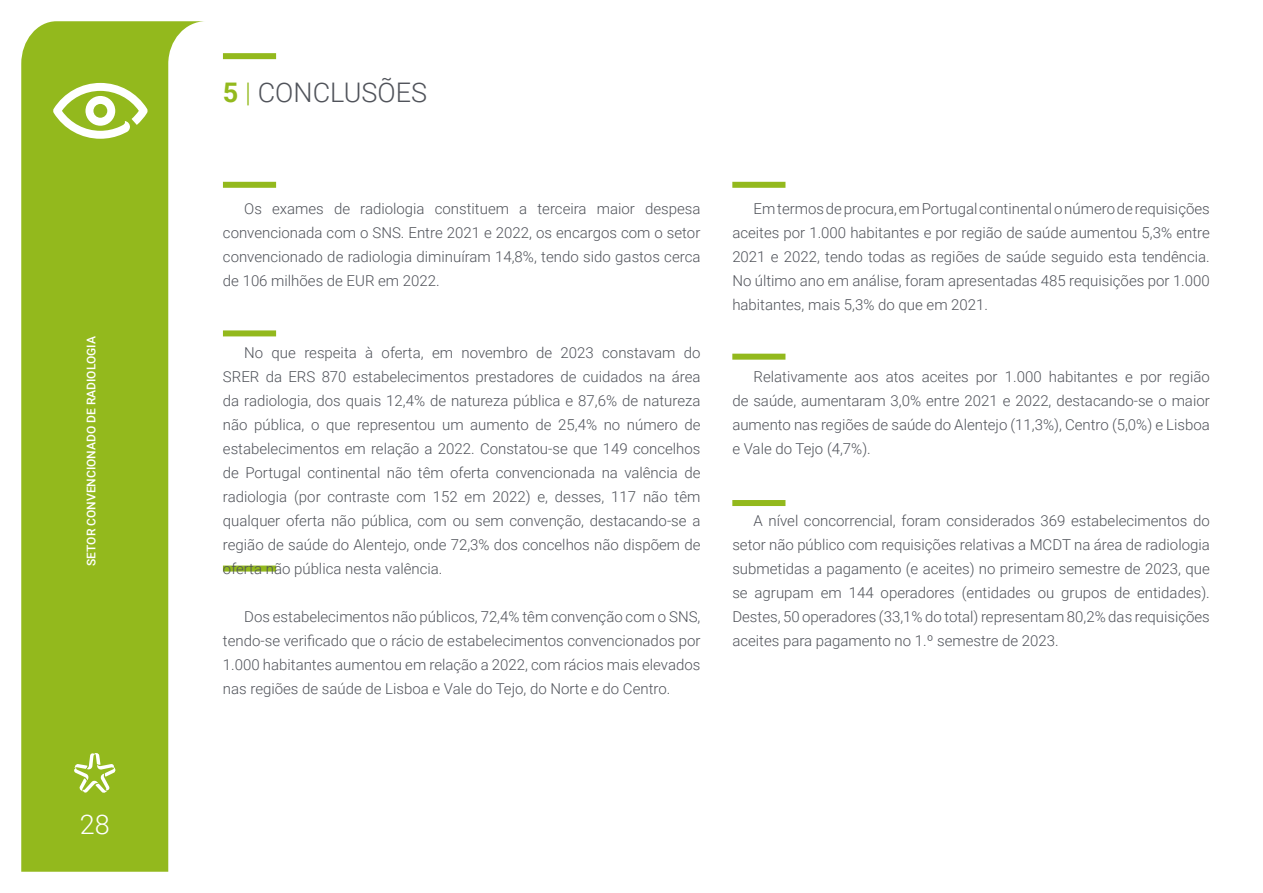
<style>
.page{position:relative;width:1263px;height:893px;background:#fff}
.page>*{position:absolute;margin:0;border:0;box-sizing:border-box;transform-origin:0 0}
.t1{font:300 27px "Roboto";color:#50535a}
.t2{font:300 27px "Roboto";color:#fff}
.t3{font:300 15px/24px "Roboto";color:#50535a;text-align:justify}
.t4{font:500 12px "Roboto";color:#fff}
.s1{font-weight:700;color:#93b91d}
.s2{color:#93b91d}
</style>
<div class="page">
<svg style="left:21px;top:21px;width:183px;height:851px;fill:#93b91d"></svg>
<svg style="left:74px;top:753px;width:42px;height:40px"></svg>
<svg style="left:53px;top:83px;width:95px;height:56px"></svg>
<div style="left:223px;top:53px;width:53px;height:6px;background:#93b91d"></div>
<div style="left:223px;top:182px;width:53px;height:6px;background:#93b91d"></div>
<div style="left:732px;top:182px;width:53px;height:6px;background:#93b91d"></div>
<div style="left:732px;top:354px;width:53px;height:6px;background:#93b91d"></div>
<div style="left:732px;top:500px;width:53px;height:6px;background:#93b91d"></div>
<div style="left:223px;top:330px;width:53px;height:6px;background:#93b91d"></div>
<div style="left:223px;top:566px;width:53px;height:6px;background:#93b91d"></div>
<p class="t4" style="left:83px;top:566px;width:231px;rotate:-90deg">SETOR CONVENCIONADO DE RADIOLOGIA</p>
<h1 class="t2" style="left:80px;top:805px;width:31px">28</h1>
<h1 class="t1" style="left:223px;top:73px;width:206px"><span class="s1">5</span> <span class="s2">|</span> CONCLUSÕES</h1>
<p class="t3" style="left:223px;top:196px;width:479px;text-indent:21px">Os exames de radiologia constituem a terceira maior despesa convencionada com o SNS. Entre 2021 e 2022, os encargos com o setor convencionado de radiologia diminuíram 14,8%, tendo sido gastos cerca de 106 milhões de EUR em 2022.</p>
<p class="t3" style="left:223px;top:340px;width:479px;text-indent:21px">No que respeita à oferta, em novembro de 2023 constavam do SRER da ERS 870 estabelecimentos prestadores de cuidados na área da radiologia, dos quais 12,4% de natureza pública e 87,6% de natureza não pública, o que representou um aumento de 25,4% no número de estabelecimentos em relação a 2022. Constatou-se que 149 concelhos de Portugal continental não têm oferta convencionada na valência de radiologia (por contraste com 152 em 2022) e, desses, 117 não têm qualquer oferta não pública, com ou sem convenção, destacando-se a região de saúde do Alentejo, onde 72,3% dos concelhos não dispõem de oferta não pública nesta valência.</p>
<p class="t3" style="left:223px;top:604px;width:479px;text-indent:21px">Dos estabelecimentos não públicos, 72,4% têm convenção com o SNS, tendo-se verificado que o rácio de estabelecimentos convencionados por 1.000 habitantes aumentou em relação a 2022, com rácios mais elevados nas regiões de saúde de Lisboa e Vale do Tejo, do Norte e do Centro.</p>
<p class="t3" style="left:732px;top:196px;width:479px;text-indent:21px">Em termos de procura, em Portugal continental o número de requisições aceites por 1.000 habitantes e por região de saúde aumentou 5,3% entre 2021 e 2022, tendo todas as regiões de saúde seguido esta tendência.<br>No último ano em análise, foram apresentadas 485 requisições por 1.000 habitantes, mais 5,3% do que em 2021.</p>
<p class="t3" style="left:732px;top:364px;width:479px;text-indent:21px">Relativamente aos atos aceites por 1.000 habitantes e por região de saúde, aumentaram 3,0% entre 2021 e 2022, destacando-se o maior aumento nas regiões de saúde do Alentejo (11,3%), Centro (5,0%) e Lisboa e Vale do Tejo (4,7%).</p>
<p class="t3" style="left:732px;top:508px;width:479px;text-indent:21px">A nível concorrencial, foram considerados 369 estabelecimentos do setor não público com requisições relativas a MCDT na área de radiologia submetidas a pagamento (e aceites) no primeiro semestre de 2023, que se agrupam em 144 operadores (entidades ou grupos de entidades).<br>Destes, 50 operadores (33,1% do total) representam 80,2% das requisições aceites para pagamento no 1.º semestre de 2023.</p>
</div>
